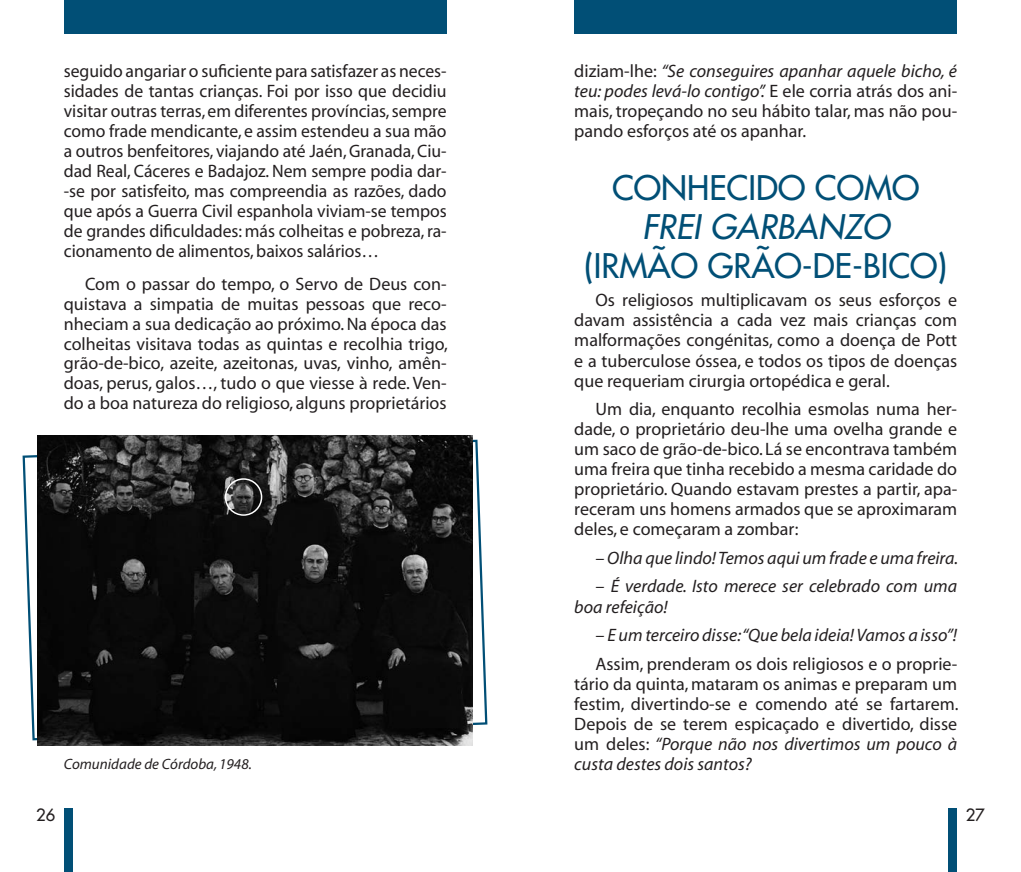
<style>
.page{position:relative;width:1021px;height:872px;background:#fff}
.page>*{position:absolute;margin:0;border:0;box-sizing:border-box;transform-origin:0 0}
.t1{font:33px "Futura";color:#014f76}
.t2{font:italic 33px "Futura";color:#014f76}
.t3{font:18px/20.1px "Myriad";color:#231f20;text-align:justify}
.t4{font:italic 18px/20.1px "Myriad";color:#231f20}
.t5{font:16.5px "Futura";color:#231f20}
.t6{font:italic 15px "Myriad";color:#231f20}
.s1{font-style:italic}
</style>
<div class="page">
<div style="left:64px;top:808px;width:8px;height:64px;background:#014f76"></div>
<div style="left:948px;top:808px;width:9px;height:64px;background:#014f76"></div>
<div style="left:64px;top:0;width:382px;height:34px;background:#014f76"></div>
<div style="left:574px;top:0;width:383px;height:34px;background:#014f76"></div>
<svg style="left:22px;top:438px;width:466px;height:303px"></svg>
<img style="left:38px;top:436px;width:435px;height:309px">
<div style="left:225px;top:478px;width:37px;height:38px;border:2px solid #fff;border-radius:50%"></div>
<p class="t3" style="left:64px;top:62px;width:384px">seguido angariar o suficiente para satisfazer as neces&shy;sidades de tantas crianças. Foi por isso que decidiu visitar outras terras, em diferentes províncias, sempre como frade mendicante, e assim estendeu a sua mão a outros benfeitores, viajando até Jaén, Granada, Ciu&shy;dad Real, Cáceres e Badajoz. Nem sempre podia dar--se por satisfeito, mas compreendia as razões, dado que após a Guerra Civil espanhola viviam-se tempos de grandes dificuldades: más colheitas e pobreza, ra&shy;cionamento de alimentos, baixos salários…</p>
<p class="t3" style="left:64px;top:274px;width:385px;text-indent:21px">Com o passar do tempo, o Servo de Deus con&shy;quistava a simpatia de muitas pessoas que reco&shy;nheciam a sua dedicação ao próximo. Na época das colheitas visitava todas as quintas e recolhia trigo, grão-de-bico, azeite, azeitonas, uvas, vinho, amên&shy;doas, perus, galos…, tudo o que viesse à rede. Ven&shy;do a boa natureza do religioso, alguns proprietários</p>
<p class="t6" style="left:64px;top:757px;width:189px">Comunidade de Córdoba, 1948.</p>
<p class="t3" style="left:574px;top:62px;width:384px">diziam-lhe: <span class="s1">“Se conseguires apanhar aquele bicho, é teu: podes levá-lo contigo”.</span> E ele corria atrás dos ani&shy;mais, tropeçando no seu hábito talar, mas não pou&shy;pando esforços até os apanhar.</p>
<h1 class="t1" style="left:612px;top:166px;width:309px">CONHECIDO COMO</h1>
<h1 class="t2" style="left:642px;top:205px;width:249px">FREI GARBANZO</h1>
<h1 class="t1" style="left:584px;top:244px;width:364px">(IRMÃO GRÃO-DE-BICO)</h1>
<p class="t3" style="left:574px;top:291px;width:384px;text-indent:21px">Os religiosos multiplicavam os seus esforços e davam assistência a cada vez mais crianças com malformações congénitas, como a doença de Pott e a tuberculose óssea, e todos os tipos de doenças que requeriam cirurgia ortopédica e geral.</p>
<p class="t3" style="left:574px;top:400px;width:384px;text-indent:21px">Um dia, enquanto recolhia esmolas numa her&shy;dade, o proprietário deu-lhe uma ovelha grande e um saco de grão-de-bico. Lá se encontrava também uma freira que tinha recebido a mesma caridade do proprietário. Quando estavam prestes a partir, apa&shy;receram uns homens armados que se aproximaram deles, e começaram a zombar:</p>
<p class="t4" style="left:595px;top:548px;width:364px">– Olha que lindo! Temos aqui um frade e uma freira.</p>
<p class="t4" style="left:574px;top:577px;width:384px;text-indent:21px">– É verdade. Isto merece ser celebrado com uma boa refeição!</p>
<p class="t4" style="left:595px;top:626px;width:363px">– E um terceiro disse: “Que bela ideia! Vamos a isso”!</p>
<p class="t3" style="left:574px;top:654px;width:386px;text-indent:21px">Assim, prenderam os dois religiosos e o proprie&shy;tário da quinta, mataram os animas e preparam um festim, divertindo-se e comendo até se fartarem.<br>Depois de se terem espicaçado e divertido, disse um deles: <span class="s1">“Porque não nos divertimos um pouco à custa destes dois santos?</span></p>
<p class="t5" style="left:36px;top:804px;width:21px">26</p>
<p class="t5" style="left:965px;top:804px;width:21px">27</p>
</div>
